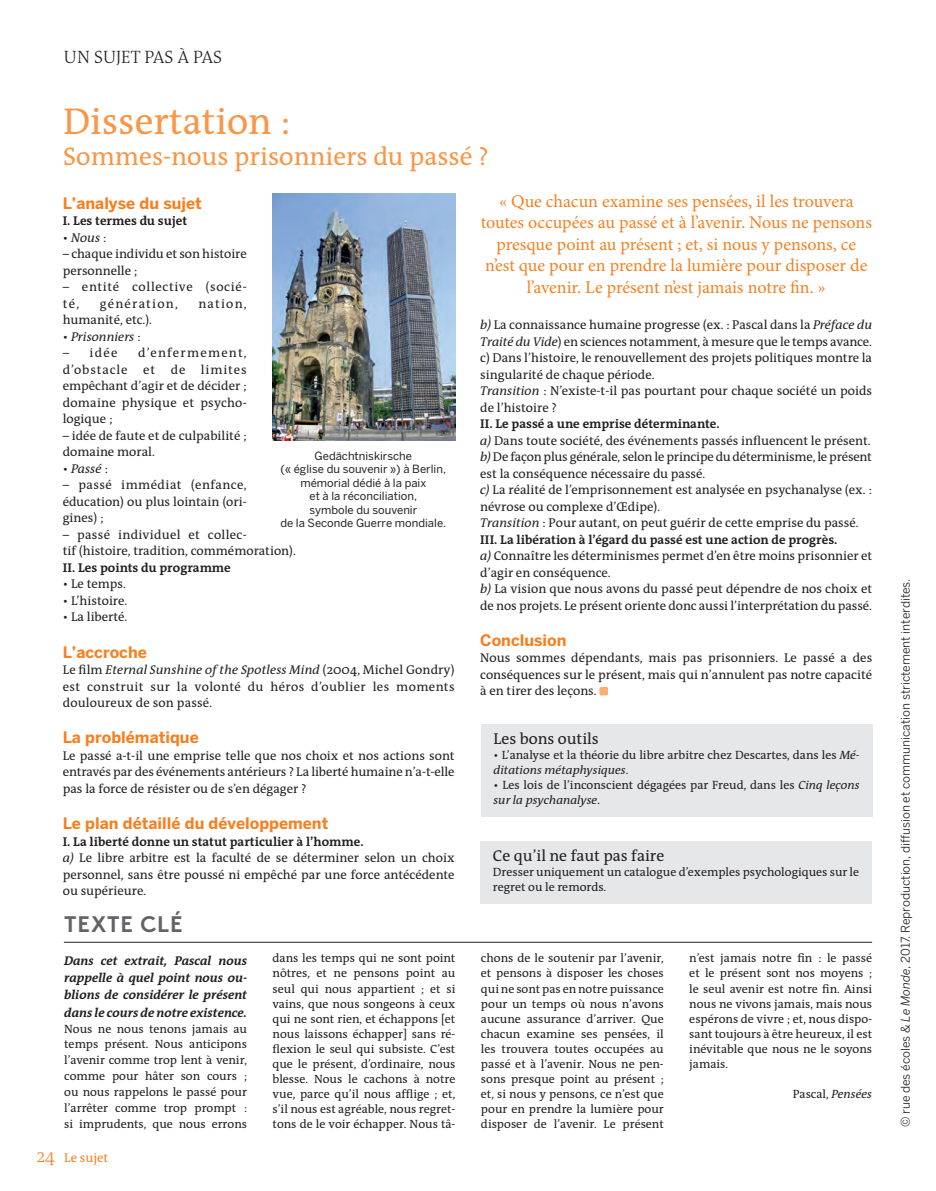
<style>
.page{position:relative;width:936px;height:1191px;background:#fff}
.page>*{position:absolute;margin:0;border:0;box-sizing:border-box;transform-origin:0 0}
.t1{font:37.5px "The Antiqua B5";color:#f79747}
.t2{font:25.5px "The Antiqua B5";color:#f79747}
.t3{font:700 22.5px "Brown";letter-spacing:.035em;color:#636366}
.t4{font:18px/21.6px "Minion Pro";color:#f58021;text-align:center}
.t5{font:300 18px "The Antiqua B3";color:#231f20}
.t6{font:700 15.75px "Benton Sans";color:#f58021}
.t7{font:15.75px "The Antiqua B5";color:#231f20}
.t8{font:12.75px/16.5px "The Antiqua B5";color:#231f20}
.t9{font:700 12.75px "The Antiqua B7";color:#231f20}
.t10{font:italic 700 12.75px/17.4px "The Antiqua";color:#231f20;text-align:justify}
.t11{font:italic 12.75px "The Antiqua B5 i";letter-spacing:.01em;color:#231f20}
.t12{font:12.75px/16.5px "The Antiqua B5";letter-spacing:.03em;color:#231f20}
.t13{font:12.75px/16.5px "The Antiqua B5";letter-spacing:.055em;color:#231f20}
.t14{font:12.75px "The Antiqua B5";letter-spacing:.095em;color:#231f20}
.t15{font:12.75px "The Antiqua B5";color:#f58021}
.t16{font:12px/15px "The Antiqua B5";color:#231f20;text-align:justify}
.t17{font:12px "Benton Sans";color:#231f20}
.t18{font:italic 12px "The Antiqua B5 i";color:#231f20}
.t19{font:11.25px/13.5px "Benton Sans";color:#231f20;text-align:center}
.s1{font-family:"The Antiqua B5";font-style:normal}
.s2{font-family:"The Antiqua B5 i";font-style:italic}
.s3{font-family:"The Antiqua B3";font-weight:300;font-size:18px}
.s4{font-style:italic}
</style>
<div class="page">
<div style="left:599px;top:687px;width:9px;height:8px;background:#faaf73;border-radius:2px"></div>
<img style="left:272px;top:193px;width:183px;height:247px">
<div style="left:480px;top:841px;width:391px;height:63px;background:#e6e7e9"></div>
<div style="left:480px;top:724px;width:392px;height:93px;background:#e6e7e9"></div>
<hr style="left:64px;top:942px;width:808px;height:1px;background:#231f20">
<h3 class="t5" style="left:64px;top:48px;width:160px">UN SUJET PAS À PAS</h3>
<h1 class="t1" style="left:63px;top:102px;width:229px">Dissertation :</h1>
<h2 class="t2" style="left:63px;top:143px;width:427px">Sommes-nous prisonniers du passé ?</h2>
<p class="t6" style="left:63px;top:193px;width:141px">L’analyse du sujet</p>
<p class="t9" style="left:63px;top:214px;width:126px">I. Les termes du sujet</p>
<p class="t11" style="left:63px;top:231px;width:45px"><span class="s1">•</span> Nous <span class="s1">:</span></p>
<p class="t8" style="left:63px;top:246px;width:185px">– chaque individu et son histoire personnelle ;</p>
<p class="t13" style="left:63px;top:279px;width:185px">– entité collective (socié&shy;té,</p>
<p class="t14" style="left:100px;top:297px;width:80px">génération,</p>
<p class="t8" style="left:198px;top:295px;width:50px">nation,</p>
<p class="t8" style="left:63px;top:312px;width:91px">humanité, etc.).</p>
<p class="t11" style="left:63px;top:330px;width:80px"><span class="s1">•</span> Prisonniers <span class="s1">:</span></p>
<p class="t8" style="left:63px;top:345px;width:56px">– idée</p>
<p class="t8" style="left:63px;top:345px;width:185px;text-align:justify;text-indent:75px">d’enfermement, d’obstacle et de limites empêchant d’agir et de décider ; domaine physique et psycho&shy;logique ;</p>
<p class="t8" style="left:63px;top:427px;width:185px">– idée de faute et de culpabilité ; domaine moral.</p>
<p class="t11" style="left:63px;top:462px;width:47px"><span class="s1">•</span> Passé <span class="s1">:</span></p>
<p class="t8" style="left:63px;top:477px;width:185px;text-align:justify">– passé immédiat (enfance, éducation) ou plus lointain (ori&shy;gines) ;</p>
<p class="t8" style="left:63px;top:526px;width:234px">– passé individuel et collec-<br>tif (histoire, tradition, commémoration).</p>
<p class="t9" style="left:63px;top:560px;width:170px">II. Les points du programme</p>
<p class="t8" style="left:63px;top:576px;width:65px">• Le temps.</p>
<p class="t8" style="left:63px;top:592px;width:66px">• L’histoire.</p>
<p class="t8" style="left:63px;top:609px;width:66px">• La liberté.</p>
<p class="t6" style="left:63px;top:642px;width:86px">L’accroche</p>
<p class="t11" style="left:63px;top:663px;width:393px"><span class="s1">Le film</span> Eternal Sunshine of the Spotless Mind <span class="s1">(2004, Michel Gondry)</span></p>
<p class="t12" style="left:63px;top:678px;width:393px">est construit sur la volonté du héros d’oublier les moments douloureux de son passé.</p>
<p class="t6" style="left:63px;top:728px;width:137px">La problématique</p>
<p class="t8" style="left:63px;top:748px;width:393px;text-align:justify">Le passé a-t-il une emprise telle que nos choix et nos actions sont entravés par des événements antérieurs ? La liberté humaine n’a-t-elle pas la force de résister ou de s’en dégager ?</p>
<p class="t6" style="left:63px;top:814px;width:267px">Le plan détaillé du développement</p>
<p class="t9" style="left:63px;top:834px;width:302px">I. La liberté donne un statut particulier à l’homme.</p>
<p class="t8" style="left:63px;top:850px;width:393px;text-align:justify"><span class="s2">a)</span> Le libre arbitre est la faculté de se déterminer selon un choix personnel, sans être poussé ni empêché par une force antécédente ou supérieure.</p>
<p class="t19" style="left:280px;top:448px;width:167px">Gedächtniskirsche<br>(« église du souvenir ») à Berlin, mémorial dédié à la paix<br>et à la réconciliation,<br>symbole du souvenir<br>de la Seconde Guerre mondiale.</p>
<h3 class="t3" style="left:64px;top:905px;width:120px">TEXTE CLÉ</h3>
<p class="t4" style="left:480px;top:190px;width:392px">« Que chacun examine ses pensées, il les trouvera toutes occupées au passé et à l’avenir. Nous ne pensons presque point au présent ; et, si nous y pensons, ce n’est que pour en prendre la lumière pour disposer de l’avenir. Le présent n’est jamais notre fin. »</p>
<p class="t8" style="left:480px;top:317px;width:393px"><span class="s2">b)</span> La connaissance humaine progresse (ex. : Pascal dans la <span class="s2">Préface du Traité du Vide</span>) en sciences notamment, à mesure que le temps avance. c) Dans l’histoire, le renouvellement des projets politiques montre la singularité de chaque période.<br><span class="s2">Transition</span> : N’existe-t-il pas pourtant pour chaque société un poids de l’histoire ?</p>
<p class="t9" style="left:480px;top:417px;width:241px">II. Le passé a une emprise déterminante.</p>
<p class="t8" style="left:480px;top:432px;width:393px"><span class="s2">a)</span> Dans toute société, des événements passés influencent le présent. <span class="s2">b)</span> De façon plus générale, selon le principe du déterminisme, le présent est la conséquence nécessaire du passé.<br><span class="s2">c)</span> La réalité de l’emprisonnement est analysée en psychanalyse (ex. : névrose ou complexe d’Œdipe).<br><span class="s2">Transition</span> : Pour autant, on peut guérir de cette emprise du passé.</p>
<p class="t9" style="left:480px;top:532px;width:359px">III. La libération à l’égard du passé est une action de progrès.</p>
<p class="t8" style="left:480px;top:548px;width:393px"><span class="s2">a)</span> Connaître les déterminismes permet d’en être moins prisonnier et d’agir en conséquence.<br><span class="s2">b)</span> La vision que nous avons du passé peut dépendre de nos choix et de nos projets. Le présent oriente donc aussi l’interprétation du passé.</p>
<p class="t6" style="left:480px;top:631px;width:88px">Conclusion</p>
<p class="t8" style="left:480px;top:650px;width:393px;text-align:justify">Nous sommes dépendants, mais pas prisonniers. Le passé a des conséquences sur le présent, mais qui n’annulent pas notre capacité à en tirer des leçons.</p>
<p class="t7" style="left:493px;top:731px;width:107px">Les bons outils</p>
<p class="t16" style="left:493px;top:748px;width:367px">• L’analyse et la théorie du libre arbitre chez Descartes, dans les <span class="s2">Mé-</span></p>
<p class="t18" style="left:493px;top:764px;width:136px">ditations métaphysiques<span class="s1">.</span></p>
<p class="t16" style="left:493px;top:778px;width:368px">• Les lois de l’inconscient dégagées par Freud, dans les <span class="s2">Cinq leçons</span></p>
<p class="t18" style="left:493px;top:794px;width:108px">sur la psychanalyse<span class="s1">.</span></p>
<p class="t7" style="left:493px;top:848px;width:173px">Ce qu’il ne faut pas faire</p>
<p class="t16" style="left:493px;top:865px;width:367px">Dresser uniquement un catalogue d’exemples psychologiques sur le regret ou le remords.</p>
<p class="t10" style="left:64px;top:952px;width:184px">Dans cet extrait, Pascal nous rappelle à quel point nous ou&shy;blions de considérer le présent dans le cours de notre existence.</p>
<p class="t16" style="left:64px;top:1021px;width:184px;line-height:15.9px">Nous ne nous tenons jamais au temps présent. Nous anticipons l’avenir comme trop lent à venir, comme pour hâter son cours ; ou nous rappelons le passé pour l’arrêter comme trop prompt : si imprudents, que nous errons</p>
<p class="t15" style="left:36px;top:1150px;width:73px"><span class="s3">24</span> Le sujet</p>
<p class="t16" style="left:272px;top:951px;width:184px">dans les temps qui ne sont point nôtres, et ne pensons point au seul qui nous appartient ; et si vains, que nous songeons à ceux qui ne sont rien, et échappons [et nous laissons échapper] sans ré&shy;flexion le seul qui subsiste. C’est que le présent, d’ordinaire, nous blesse. Nous le cachons à notre vue, parce qu’il nous afflige ; et, s’il nous est agréable, nous regret&shy;tons de le voir échapper. Nous tâ-</p>
<p class="t16" style="left:481px;top:951px;width:184px">chons de le soutenir par l’avenir, et pensons à disposer les choses qui ne sont pas en notre puissance pour un temps où nous n’avons aucune assurance d’arriver. Que chacun examine ses pensées, il les trouvera toutes occupées au passé et à l’avenir. Nous ne pen&shy;sons presque point au présent ; et, si nous y pensons, ce n’est que pour en prendre la lumière pour disposer de l’avenir. Le présent</p>
<p class="t16" style="left:689px;top:951px;width:184px">n’est jamais notre fin : le passé et le présent sont nos moyens ; le seul avenir est notre fin. Ainsi nous ne vivons jamais, mais nous espérons de vivre ; et, nous dispo&shy;sant toujours à être heureux, il est inévitable que nous ne le soyons jamais.</p>
<p class="t16" style="left:792px;top:1086px;width:81px">Pascal, <span class="s2">Pensées</span></p>
<p class="t17" style="left:898px;top:1127px;width:550px;rotate:-90deg">© rue des écoles &amp; <span class="s4">Le Monde</span>, 2017. Reproduction, diffusion et communication strictement interdites.</p>
</div>
